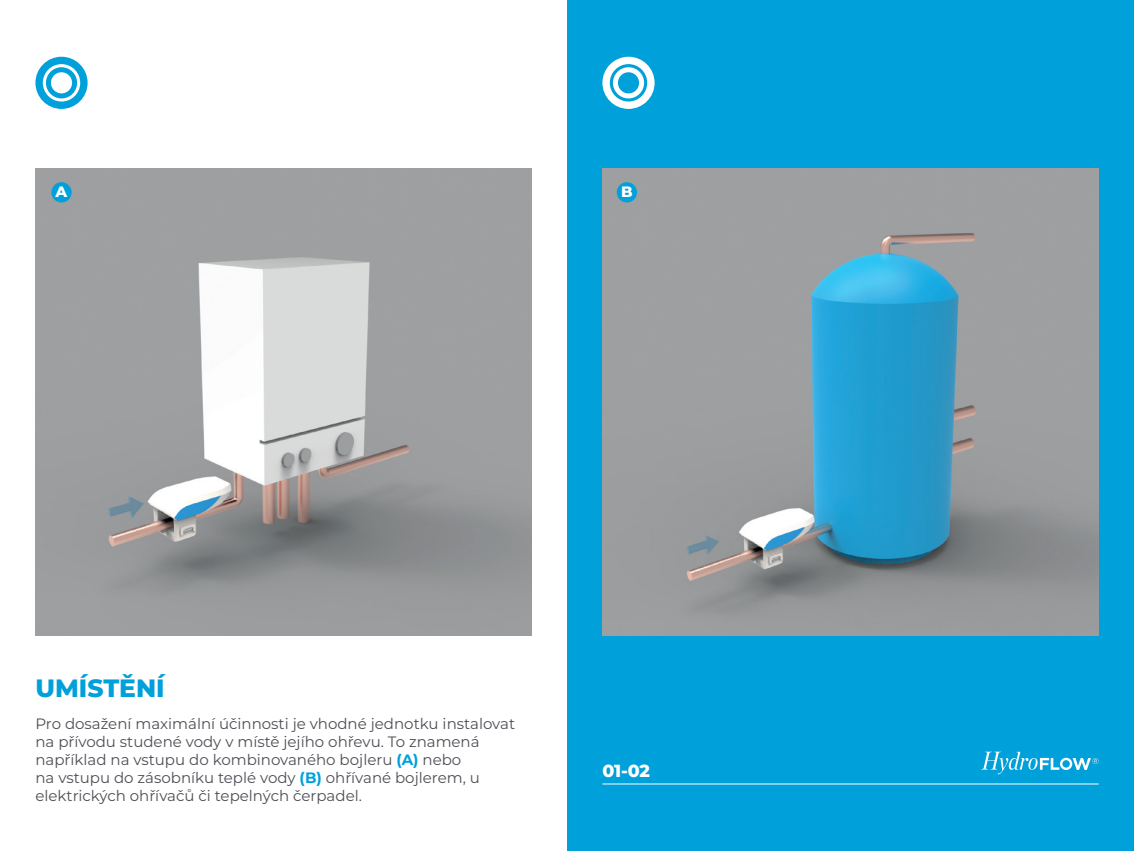
<style>
.page{position:relative;width:1134px;height:851px;background:#fff}
.page>*{position:absolute;margin:0;border:0;box-sizing:border-box;transform-origin:0 0}
.t1{font:800 25px "Montserrat";color:#00a0da}
.t2{font:800 17.5px "Montserrat";color:#fff}
.t3{font:15px/18px "Montserrat";color:#4f4e55}
.t4{font:800 15px "Montserrat";color:#fff}
.s1{font-weight:700;color:#00a0da}
</style>
<div class="page">
<img style="left:35px;top:168px;width:496px;height:467px">
<svg style="left:35px;top:57px;width:53px;height:52px"></svg>
<div style="left:567px;top:0;width:567px;height:850px;background:#00a0da"></div>
<img style="left:602px;top:168px;width:496px;height:467px">
<svg style="left:602px;top:57px;width:53px;height:52px"></svg>
<svg style="left:981px;top:751px;width:117px;height:23px"></svg>
<hr style="left:602px;top:783px;width:496px;height:1px;background:#fff">
<div style="left:51px;top:182px;width:21px;height:20px;background:#00a0da;border-radius:50%"></div>
<div style="left:617px;top:182px;width:20px;height:20px;background:#00a0da;border-radius:50%"></div>
<p class="t4" style="left:56px;top:182px;width:13px">A</p>
<p class="t4" style="left:621px;top:182px;width:13px">B</p>
<h1 class="t1" style="left:35px;top:671px;width:131px">UMÍSTĚNÍ</h1>
<p class="t3" style="left:35px;top:714px;width:481px">Pro dosažení maximální účinnosti je vhodné jednotku instalovat na přívodu studené vody v místě jejího ohřevu. To znamená například na vstupu do kombinovaného bojleru <span class="s1">(A)</span> nebo<br>na vstupu do zásobníku teplé vody <span class="s1">(B)</span> ohřívané bojlerem, u elektrických ohřívačů či tepelných čerpadel.</p>
<p class="t2" style="left:602px;top:758px;width:49px">01-02</p>
</div>
